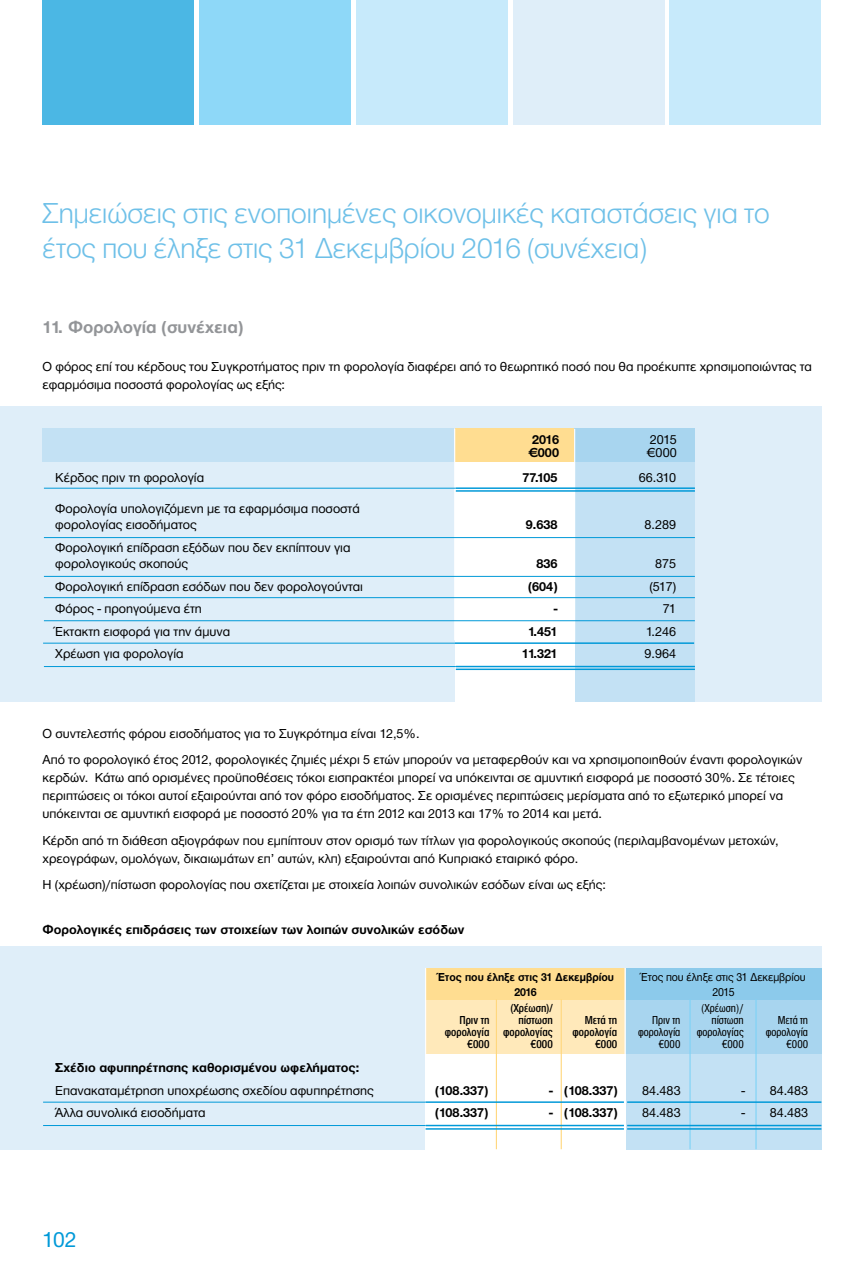
<style>
.page{position:relative;width:864px;height:1263px;background:#fff}
.page>*{position:absolute;margin:0;border:0;box-sizing:border-box;transform-origin:0 0}
.t1{font:300 30px/34.5px "Helvetica Neue Greek";color:#6ec0e8}
.t2{font:22.5px "Helvetica Neue Greek";color:#0099d8}
.t3{font:700 18px "Helvetica Neue Greek";color:#939598}
.t4{font:13.5px/18px "Helvetica Neue Greek";color:#000}
.t5{font:700 13.5px/13.5px "Helvetica Neue Greek";color:#000}
.t6{font:500 condensed 12px/12px "Helvetica Neue Greek";color:#000;text-align:right}
.t7{font:condensed 12px/12px "Helvetica Neue Greek";color:#000;text-align:right}
.t8{font:700 12px/15px "Helvetica Neue Greek";color:#000;text-align:center;scale:.94 1}
.t9{font:12px/15px "Helvetica Neue Greek";color:#000;text-align:center;scale:.94 1}
</style>
<div class="page">
<div style="left:43px;top:0;width:151px;height:124px;background:#4bb7e4"></div>
<div style="left:199px;top:0;width:151px;height:124px;background:#8ed8f8"></div>
<div style="left:356px;top:0;width:151px;height:124px;background:#c7eafb"></div>
<div style="left:512px;top:0;width:152px;height:124px;background:#dfeef9"></div>
<div style="left:669px;top:0;width:151px;height:124px;background:#c7eafb"></div>
<div style="left:0;top:406px;width:821px;height:296px;background:#dfeef9"></div>
<div style="left:0;top:946px;width:821px;height:204px;background:#dfeef9"></div>
<div style="left:454px;top:429px;width:120px;height:33px;background:#ffdd91"></div>
<div style="left:425px;top:968px;width:200px;height:86px;background:#ffdd91"></div>
<div style="left:425px;top:1000px;width:200px;height:54px;background:#ffe9ba"></div>
<div style="left:574px;top:462px;width:120px;height:240px;background:#c3e1f4"></div>
<div style="left:625px;top:1001px;width:196px;height:148px;background:#c3e1f4"></div>
<div style="left:455px;top:462px;width:120px;height:240px;background:#fff"></div>
<div style="left:425px;top:1054px;width:200px;height:95px;background:#fff"></div>
<div style="left:574px;top:429px;width:120px;height:33px;background:#a8d5ef"></div>
<div style="left:625px;top:968px;width:196px;height:86px;background:#8ccaeb"></div>
<div style="left:625px;top:1000px;width:196px;height:54px;background:#a8d5ef"></div>
<div style="left:43px;top:429px;width:411px;height:33px;background:#c3e1f4"></div>
<hr style="left:574px;top:429px;width:1px;height:211px;background:#fff">
<hr style="left:624px;top:968px;width:1px;height:182px;background:#fff">
<hr style="left:454px;top:429px;width:1px;height:211px;background:#fff">
<hr style="left:425px;top:968px;width:1px;height:187px;background:#fff">
<hr style="left:495px;top:999px;width:1px;height:150px;background:#ffd77d">
<hr style="left:560px;top:999px;width:1px;height:150px;background:#ffd77d">
<hr style="left:689px;top:999px;width:1px;height:150px;background:#7ed3f7">
<hr style="left:755px;top:999px;width:1px;height:150px;background:#7ed3f7">
<hr style="left:44px;top:576px;width:650px;height:1px;background:#0099d8">
<hr style="left:44px;top:597px;width:650px;height:1px;background:#0099d8">
<hr style="left:44px;top:620px;width:650px;height:1px;background:#0099d8">
<hr style="left:44px;top:537px;width:650px;height:1px;background:#0099d8">
<hr style="left:44px;top:666px;width:411px;height:1px;background:#0099d8">
<hr style="left:455px;top:666px;width:239px;height:1px;background:#0099d8">
<hr style="left:455px;top:668px;width:239px;height:2px;background:#0099d8">
<hr style="left:44px;top:488px;width:411px;height:1px;background:#0099d8">
<hr style="left:455px;top:487px;width:239px;height:2px;background:#0099d8">
<hr style="left:455px;top:490px;width:239px;height:2px;background:#0099d8">
<hr style="left:43px;top:643px;width:412px;height:1px;background:#0099d8">
<hr style="left:455px;top:642px;width:238px;height:2px;background:#0099d8">
<hr style="left:43px;top:1102px;width:382px;height:1px;background:#0099d8">
<hr style="left:425px;top:1101px;width:198px;height:2px;background:#0099d8">
<hr style="left:627px;top:1101px;width:194px;height:2px;background:#0099d8">
<hr style="left:43px;top:1125px;width:382px;height:1px;background:#0099d8">
<hr style="left:425px;top:1125px;width:198px;height:1px;background:#0099d8">
<hr style="left:627px;top:1125px;width:194px;height:1px;background:#0099d8">
<hr style="left:425px;top:1128px;width:198px;height:2px;background:#0099d8">
<hr style="left:627px;top:1128px;width:194px;height:2px;background:#0099d8">
<h1 class="t1" style="left:43px;top:196px;width:728px">Σημειώσεις στις ενοποιημένες οικονομικές καταστάσεις για το έτος που έληξε στις 31 Δεκεμβρίου 2016 (συνέχεια)</h1>
<h3 class="t3" style="left:43px;top:317px;width:202px">11. Φορολογία (συνέχεια)</h3>
<p class="t4" style="left:43px;top:358px;width:770px">Ο φόρος επί του κέρδους του Συγκροτήματος πριν τη φορολογία διαφέρει από το θεωρητικό ποσό που θα προέκυπτε χρησιμοποιώντας τα εφαρμόσιμα ποσοστά φορολογίας ως εξής:</p>
<p class="t5" style="left:528px;top:432px;width:32px">2016 €000</p>
<p class="t4" style="left:646px;top:432px;width:32px;line-height:13.5px">2015 €000</p>
<p class="t4" style="left:55px;top:468px;width:150px">Κέρδος πριν τη φορολογία</p>
<p class="t5" style="left:522px;top:470px;width:36px">77.105</p>
<p class="t4" style="left:638px;top:468px;width:39px">66.310</p>
<p class="t4" style="left:55px;top:500px;width:306px;line-height:16.5px">Φορολογία υπολογιζόμενη με τα εφαρμόσιμα ποσοστά φορολογίας εισοδήματος</p>
<p class="t5" style="left:525px;top:518px;width:33px">9.638</p>
<p class="t4" style="left:644px;top:516px;width:33px">8.289</p>
<p class="t4" style="left:55px;top:539px;width:296px;line-height:16.5px">Φορολογική επίδραση εξόδων που δεν εκπίπτουν για φορολογικούς σκοπούς</p>
<p class="t5" style="left:536px;top:557px;width:23px">836</p>
<p class="t4" style="left:654px;top:555px;width:23px">875</p>
<p class="t4" style="left:55px;top:577px;width:309px">Φορολογική επίδραση εσόδων που δεν φορολογούνται</p>
<p class="t5" style="left:528px;top:579px;width:31px">(604)</p>
<p class="t4" style="left:649px;top:577px;width:28px">(517)</p>
<p class="t4" style="left:55px;top:600px;width:148px">Φόρος - προηγούμενα έτη</p>
<p class="t5" style="left:553px;top:602px;width:5px">-</p>
<p class="t4" style="left:662px;top:600px;width:15px">71</p>
<p class="t4" style="left:55px;top:622px;width:176px">Έκτακτη εισφορά για την άμυνα</p>
<p class="t5" style="left:528px;top:624px;width:31px">1.451</p>
<p class="t4" style="left:646px;top:622px;width:31px">1.246</p>
<p class="t4" style="left:55px;top:645px;width:130px">Χρέωση για φορολογία</p>
<p class="t5" style="left:521px;top:647px;width:37px">11.321</p>
<p class="t4" style="left:644px;top:645px;width:33px">9.964</p>
<p class="t4" style="left:43px;top:720px;width:761px;line-height:26.5px">Ο συντελεστής φόρου εισοδήματος για το Συγκρότημα είναι 12,5%.<br>Από το φορολογικό έτος 2012, φορολογικές ζημιές μέχρι 5 ετών μπορούν να μεταφερθούν και να χρησιμοποιηθούν έναντι φορολογικών</p>
<p class="t4" style="left:43px;top:769px;width:753px">κερδών. Κάτω από ορισμένες προϋποθέσεις τόκοι εισπρακτέοι μπορεί να υπόκεινται σε αμυντική εισφορά με ποσοστό 30%. Σε τέτοιες περιπτώσεις οι τόκοι αυτοί εξαιρούνται από τον φόρο εισοδήματος. Σε ορισμένες περιπτώσεις μερίσματα από το εξωτερικό μπορεί να υπόκεινται σε αμυντική εισφορά με ποσοστό 20% για τα έτη 2012 και 2013 και 17% το 2014 και μετά.</p>
<p class="t4" style="left:43px;top:831px;width:737px">Κέρδη από τη διάθεση αξιογράφων που εμπίπτουν στον ορισμό των τίτλων για φορολογικούς σκοπούς (περιλαμβανομένων μετοχών, χρεογράφων, ομολόγων, δικαιωμάτων επ’ αυτών, κλπ) εξαιρούνται από Κυπριακό εταιρικό φόρο.</p>
<p class="t4" style="left:43px;top:876px;width:564px">Η (χρέωση)/πίστωση φορολογίας που σχετίζεται με στοιχεία λοιπών συνολικών εσόδων είναι ως εξής:</p>
<p class="t5" style="left:43px;top:923px;width:423px">Φορολογικές επιδράσεις των στοιχείων των λοιπών συνολικών εσόδων</p>
<p class="t8" style="left:437px;top:970px;width:190px">Έτος που έληξε στις 31 Δεκεμβρίου<br>2016</p>
<p class="t9" style="left:641px;top:970px;width:176px">Έτος που έληξε στις 31 Δεκεμβρίου<br>2015</p>
<p class="t6" style="left:503px;top:1002px;width:51px">(Χρέωση)/ πίστωση φορολογίας €000</p>
<p class="t7" style="left:696px;top:1002px;width:49px">(Χρέωση)/ πίστωση φορολογίας €000</p>
<p class="t6" style="left:572px;top:1014px;width:46px">Μετά τη φορολογία €000</p>
<p class="t7" style="left:765px;top:1014px;width:44px">Μετά τη φορολογία €000</p>
<p class="t6" style="left:444px;top:1014px;width:46px">Πριν τη φορολογία €000</p>
<p class="t7" style="left:637px;top:1014px;width:44px">Πριν τη φορολογία €000</p>
<p class="t5" style="left:55px;top:1061px;width:305px">Σχέδιο αφυπηρέτησης καθορισμένου ωφελήματος:</p>
<p class="t4" style="left:55px;top:1081px;width:320px">Επανακαταμέτρηση υποχρέωσης σχεδίου αφυπηρέτησης</p>
<p class="t5" style="left:435px;top:1084px;width:55px">(108.337)</p>
<p class="t5" style="left:549px;top:1084px;width:70px">- (108.337)</p>
<p class="t4" style="left:641px;top:1081px;width:40px">84.483</p>
<p class="t4" style="left:741px;top:1081px;width:68px">- 84.483</p>
<p class="t4" style="left:55px;top:1104px;width:152px">Άλλα συνολικά εισοδήματα</p>
<p class="t5" style="left:435px;top:1106px;width:55px">(108.337)</p>
<p class="t5" style="left:549px;top:1106px;width:70px">- (108.337)</p>
<p class="t4" style="left:641px;top:1104px;width:40px">84.483</p>
<p class="t4" style="left:741px;top:1104px;width:68px">- 84.483</p>
<h2 class="t2" style="left:43px;top:1227px;width:35px">102</h2>
</div>
